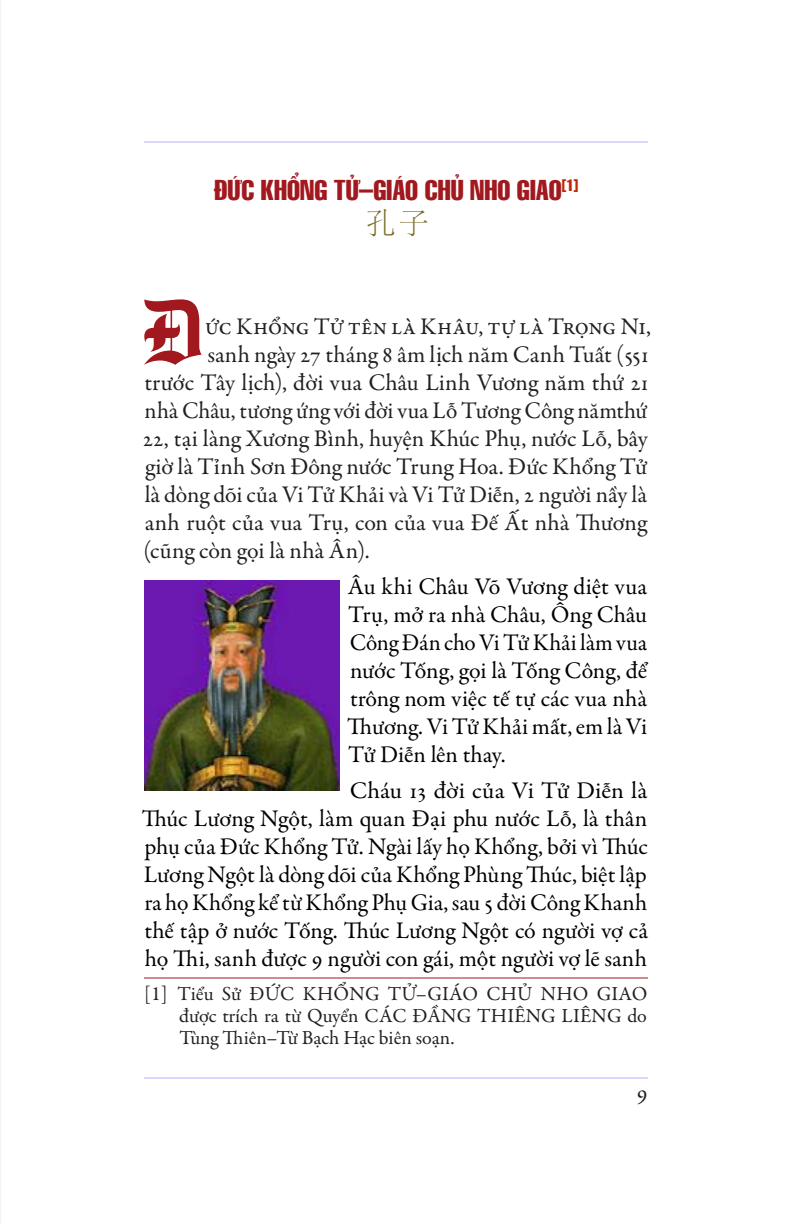
<style>
.page{position:relative;width:792px;height:1224px;background:#fff}
.page>*{position:absolute;margin:0;border:0;box-sizing:border-box;transform-origin:0 0}
.First_body_text{font:700 89.2px "UVN Co Dien";color:#a1191f}
.N-Ctr{font:300 30px "Adobe Song Std";color:#7a6b26}
.Heading_1{font:extra-condensed 28px "Helvetica";letter-spacing:.005em;color:#a1191f}
.t1{font:24px/28px "Garamond Premr Pro";letter-spacing:-.005em;color:#000;text-align:justify}
.First_body_text-2{font:24px "Garamond Premr Pro";letter-spacing:-.005em;color:#231f20}
.FNote{font:20px/22px "Garamond Premr Pro";color:#231f20;text-align:justify}
</style>
<div class="page">
<hr style="left:144px;top:142px;width:504px;height:1px;background:#b3b3ff">
<hr style="left:144px;top:1078px;width:504px;height:1px;background:#b3b3ff">
<hr style="left:0;top:0;width:1px;height:1224px;background:#e6e7e9">
<hr style="left:144px;top:978px;width:504px;height:1px;background:#a1191f">
<img style="left:144px;top:580px;width:196px;height:210px">
<p class="Heading_1" style="left:215px;top:172px;width:365px">ĐỨC KHỔNG TỬ–GIÁO CHỦ NHO GIAO<sup>[1]</sup></p>
<p class="N-Ctr" style="left:366px;top:207px;width:64px">孔子</p>
<p class="First_body_text" style="left:142px;top:261px;width:66px">Đ</p>
<p class="First_body_text-2" style="left:205px;top:312px;width:447px">ức Khổng Tử tên là Khâu, tự là Trọng Ni,</p>
<p class="First_body_text-2" style="left:207px;top:340px;width:443px">sanh ngày 27 tháng 8 âm lịch năm Canh Tuất (551</p>
<p class="First_body_text-2" style="left:145px;top:368px;width:506px">trước Tây lịch), đời vua Châu Linh Vương năm thứ 21</p>
<p class="First_body_text-2" style="left:145px;top:396px;width:504px">nhà Châu, tương ứng với đời vua Lỗ Tương Công nămthứ</p>
<p class="First_body_text-2" style="left:143px;top:424px;width:506px">22, tại làng Xương Bình, huyện Khúc Phụ, nước Lỗ, bây</p>
<p class="First_body_text-2" style="left:145px;top:452px;width:504px">giờ là Tỉnh Sơn Đông nước Trung Hoa. Đức Khổng Tử</p>
<p class="First_body_text-2" style="left:145px;top:480px;width:504px">là dòng dõi của Vi Tử Khải và Vi Tử Diễn, 2 người nầy là</p>
<p class="First_body_text-2" style="left:145px;top:508px;width:504px">anh ruột của vua Trụ, con của vua Đế Ất nhà Thương</p>
<p class="First_body_text-2" style="left:144px;top:536px;width:228px">(cũng còn gọi là nhà Ân).</p>
<p class="t1" style="left:347px;top:573px;width:302px">Âu khi Châu Võ Vương diệt vua Trụ, mở ra nhà Châu, Ông Châu Công Đán cho Vi Tử Khải làm vua nước Tống, gọi là Tống Công, để trông nom việc tế tự các vua nhà Thương. Vi Tử Khải mất, em là Vi Tử Diễn lên thay.</p>
<p class="t1" style="left:142px;top:777px;width:508px;text-indent:208px">Cháu 13 đời của Vi Tử Diễn là Thúc Lương Ngột, làm quan Đại phu nước Lỗ, là thân phụ của Đức Khổng Tử. Ngài lấy họ Khổng, bởi vì Thúc Lương Ngột là dòng dõi của Khổng Phùng Thúc, biệt lập ra họ Khổng kể từ Khổng Phụ Gia, sau 5 đời Công Khanh thế tập ở nước Tống. Thúc Lương Ngột có người vợ cả họ Thi, sanh được 9 người con gái, một người vợ lẽ sanh</p>
<p class="FNote" style="left:179px;top:983px;width:470px;text-indent:-35px">[1] Tiểu Sử ĐỨC KHỔNG TỬ–GIÁO CHỦ NHO GIAO được trích ra từ Quyển CÁC ĐẦNG THIÊNG LIÊNG do Tùng Thiên–Từ Bạch Hạc biên soạn.</p>
<p class="First_body_text-2" style="left:636px;top:1078px;width:13px">9</p>
</div>
